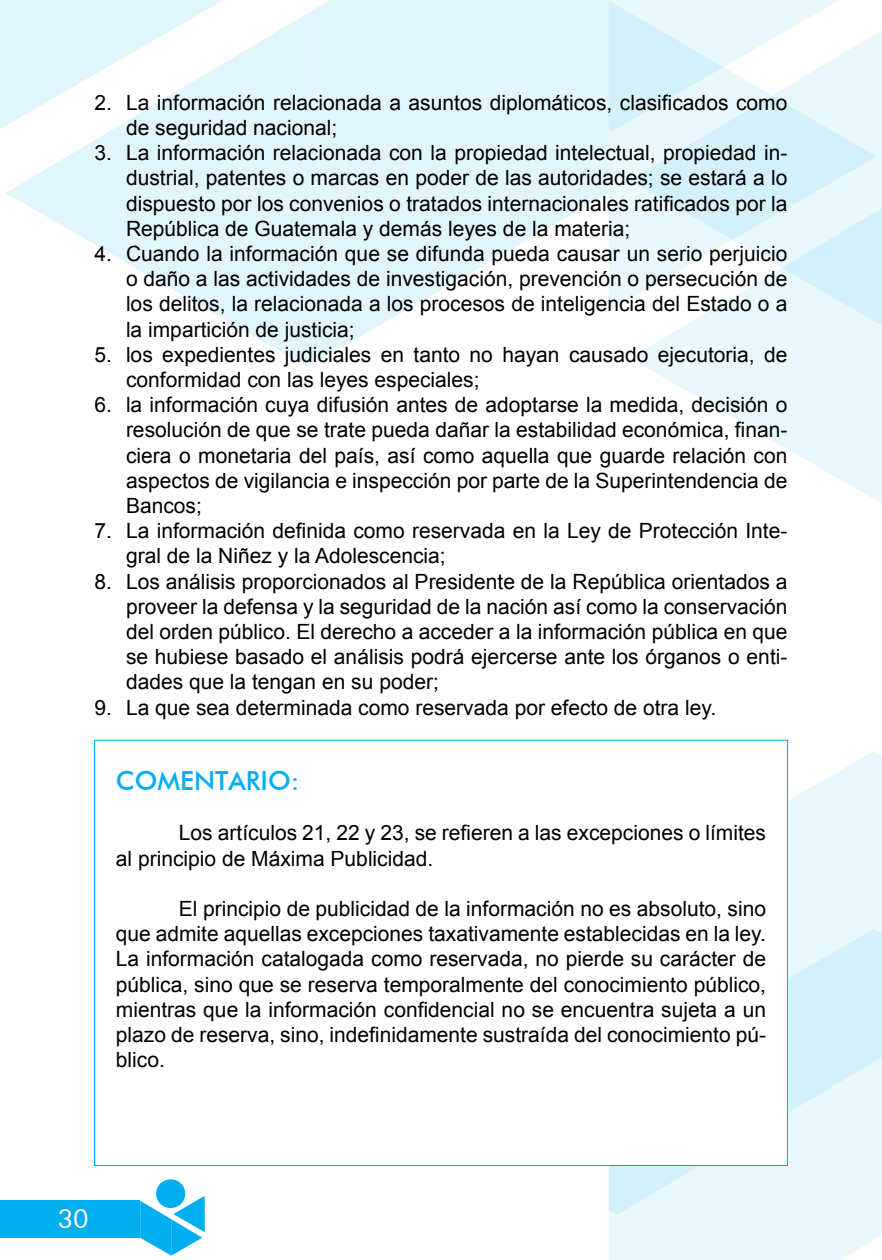
<style>
.page{position:relative;width:882px;height:1260px;background:#fff}
.page>*{position:absolute;margin:0;border:0;box-sizing:border-box;transform-origin:0 0}
.COMENTARIO{font:500 26.25px "Futura BT";color:#00aeef}
.t1{font:26.25px "Futura BT";color:#fff}
.CUERPO_2{font:21px/25.2px "Arial";color:#000;text-align:justify}
</style>
<div class="page">
<div style="left:609px;top:1215px;width:265px;height:45px;background:#e9f8fd"></div>
<svg style="left:609px;top:751px;width:265px;height:464px;background:#e3f6fc"></svg>
<svg style="left:874px;top:751px;width:8px;height:489px;background:#e3f6fc"></svg>
<div style="left:0;top:0;width:223px;height:129px;background:#e1f5fd"></div>
<svg style="left:307px;top:0;width:302px;height:367px;fill:#e1f5fd"></svg>
<svg style="left:6px;top:14px;width:301px;height:353px;fill:#e1f5fd"></svg>
<svg style="left:609px;top:0;width:268px;height:310px;background:#e3f6fc"></svg>
<svg style="left:630px;top:200px;width:252px;height:303px;fill:#e9f8fd"></svg>
<div style="left:0;top:1200px;width:139px;height:38px;background:#00aeef"></div>
<svg style="left:140px;top:1179px;width:65px;height:77px"></svg>
<div style="left:94px;top:740px;width:694px;height:426px;background:#fff;border:1px solid #00aeef"></div>
<p class="CUERPO_2" style="left:126px;top:90px;width:663px;text-indent:-32px">2. La información relacionada a asuntos diplomáticos, clasificados como de seguridad nacional;</p>
<p class="CUERPO_2" style="left:126px;top:140px;width:663px;text-indent:-32px">3. La información relacionada con la propiedad intelectual, propiedad in&shy;dustrial, patentes o marcas en poder de las autoridades; se estará a lo dispuesto por los convenios o tratados internacionales ratificados por la República de Guatemala y demás leyes de la materia;</p>
<p class="CUERPO_2" style="left:126px;top:241px;width:663px;text-indent:-32px">4. Cuando la información que se difunda pueda causar un serio perjuicio o daño a las actividades de investigación, prevención o persecución de los delitos, la relacionada a los procesos de inteligencia del Estado o a la impartición de justicia;</p>
<p class="CUERPO_2" style="left:126px;top:342px;width:663px;text-indent:-32px">5. los expedientes judiciales en tanto no hayan causado ejecutoria, de conformidad con las leyes especiales;</p>
<p class="CUERPO_2" style="left:126px;top:392px;width:663px;text-indent:-32px">6. la información cuya difusión antes de adoptarse la medida, decisión o resolución de que se trate pueda dañar la estabilidad económica, finan&shy;ciera o monetaria del país, así como aquella que guarde relación con aspectos de vigilancia e inspección por parte de la Superintendencia de Bancos;</p>
<p class="CUERPO_2" style="left:126px;top:518px;width:663px;text-indent:-32px">7. La información definida como reservada en la Ley de Protección Inte&shy;gral de la Niñez y la Adolescencia;</p>
<p class="CUERPO_2" style="left:126px;top:569px;width:663px;text-indent:-32px">8. Los análisis proporcionados al Presidente de la República orientados a proveer la defensa y la seguridad de la nación así como la conservación del orden público. El derecho a acceder a la información pública en que se hubiese basado el análisis podrá ejercerse ante los órganos o enti&shy;dades que la tengan en su poder;</p>
<p class="CUERPO_2" style="left:94px;top:695px;width:623px">9. La que sea determinada como reservada por efecto de otra ley.</p>
<p class="COMENTARIO" style="left:116px;top:765px;width:185px">COMENTARIO:</p>
<p class="CUERPO_2" style="left:116px;top:821px;width:652px;text-indent:63px">Los artículos 21, 22 y 23, se refieren a las excepciones o límites al principio de Máxima Publicidad.</p>
<p class="CUERPO_2" style="left:116px;top:896px;width:652px;text-align:right">El principio de publicidad de la información no es absoluto, sino<br>que admite aquellas excepciones taxativamente establecidas en la ley.</p>
<p class="CUERPO_2" style="left:116px;top:947px;width:652px">La información catalogada como reservada, no pierde su carácter de pública, sino que se reserva temporalmente del conocimiento público, mientras que la información confidencial no se encuentra sujeta a un plazo de reserva, sino, indefinidamente sustraída del conocimiento pú&shy;blico.</p>
<p class="t1" style="left:58px;top:1203px;width:32px">30</p>
</div>
